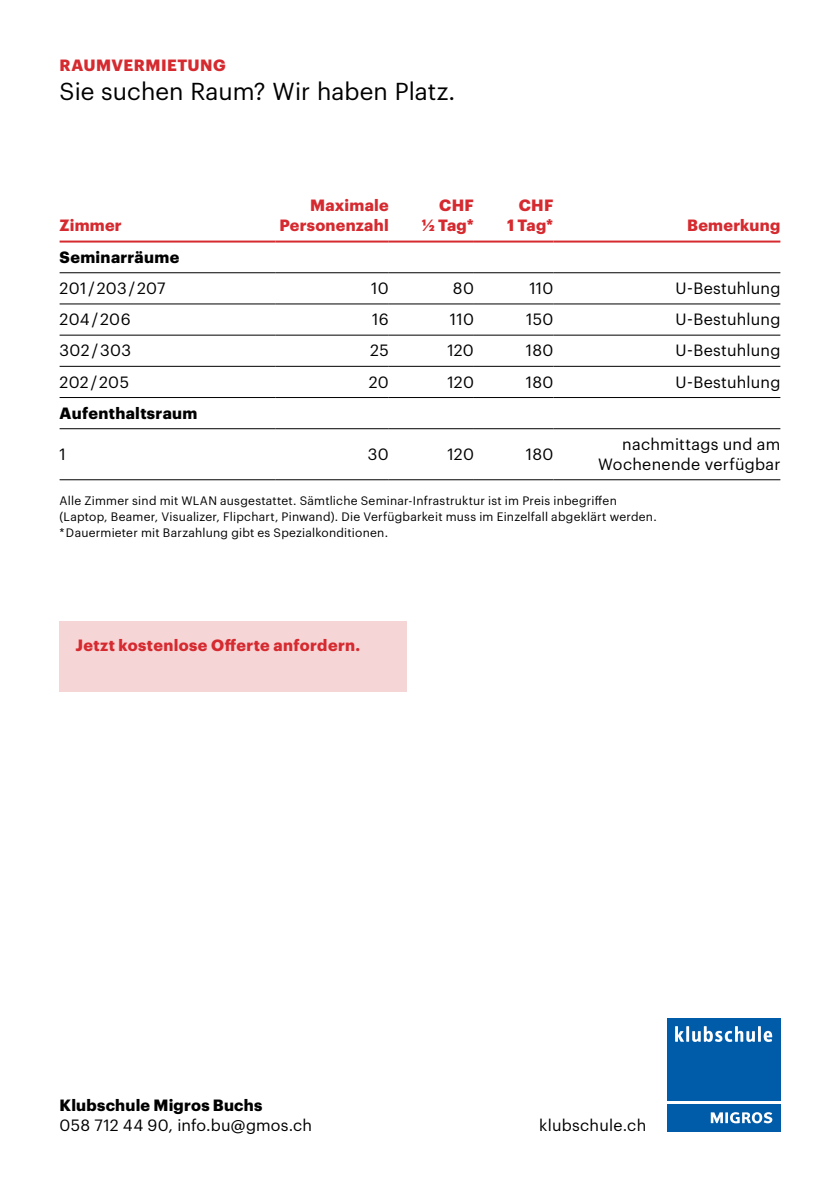
<style>
.page{position:relative;width:840px;height:1191px;background:#fff}
.page>*{position:absolute;margin:0;border:0;box-sizing:border-box;transform-origin:0 0}
.t1{font:24px "Graphik";letter-spacing:.005em;color:#000}
.t2{font:16px/20px "Graphik";letter-spacing:.015em;color:#000;text-align:right}
.t3{font:700 16px/20px "Graphik";letter-spacing:.02em;color:#d52a2f;text-align:right}
.t4{font:700 16px "Graphik";letter-spacing:.02em;color:#000}
.t5{font:12px/16px "Graphik";letter-spacing:.02em;color:#000}
</style>
<div class="page">
<div style="left:666px;top:1104px;width:114px;height:27px;background:#005ba9"></div>
<div style="left:666px;top:1018px;width:114px;height:83px;background:#005ba9"></div>
<svg style="left:710px;top:1112px;width:62px;height:11px"></svg>
<svg style="left:675px;top:1026px;width:8px;height:15px"></svg>
<hr style="left:685px;top:1026px;width:3px;height:15px;background:#fff">
<svg style="left:692px;top:1026px;width:62px;height:16px"></svg>
<hr style="left:757px;top:1026px;width:3px;height:15px;background:#fff">
<svg style="left:763px;top:1030px;width:8px;height:12px"></svg>
<hr style="left:60px;top:272px;width:215px;height:1px;background:#000">
<hr style="left:275px;top:272px;width:113px;height:1px;background:#000">
<hr style="left:388px;top:272px;width:85px;height:1px;background:#000">
<hr style="left:473px;top:272px;width:80px;height:1px;background:#000">
<hr style="left:553px;top:272px;width:227px;height:1px;background:#000">
<hr style="left:60px;top:303px;width:215px;height:1px;background:#000">
<hr style="left:275px;top:303px;width:113px;height:1px;background:#000">
<hr style="left:388px;top:303px;width:85px;height:1px;background:#000">
<hr style="left:473px;top:303px;width:80px;height:1px;background:#000">
<hr style="left:553px;top:303px;width:227px;height:1px;background:#000">
<hr style="left:60px;top:335px;width:215px;height:1px;background:#000">
<hr style="left:275px;top:335px;width:113px;height:1px;background:#000">
<hr style="left:388px;top:335px;width:85px;height:1px;background:#000">
<hr style="left:473px;top:335px;width:80px;height:1px;background:#000">
<hr style="left:553px;top:335px;width:227px;height:1px;background:#000">
<hr style="left:60px;top:366px;width:215px;height:1px;background:#000">
<hr style="left:275px;top:366px;width:113px;height:1px;background:#000">
<hr style="left:388px;top:366px;width:85px;height:1px;background:#000">
<hr style="left:473px;top:366px;width:80px;height:1px;background:#000">
<hr style="left:553px;top:366px;width:227px;height:1px;background:#000">
<hr style="left:60px;top:428px;width:215px;height:1px;background:#000">
<hr style="left:275px;top:428px;width:113px;height:1px;background:#000">
<hr style="left:388px;top:428px;width:85px;height:1px;background:#000">
<hr style="left:473px;top:428px;width:80px;height:1px;background:#000">
<hr style="left:553px;top:428px;width:227px;height:1px;background:#000">
<hr style="left:60px;top:479px;width:215px;height:1px;background:#000">
<hr style="left:275px;top:479px;width:113px;height:1px;background:#000">
<hr style="left:388px;top:479px;width:85px;height:1px;background:#000">
<hr style="left:473px;top:479px;width:80px;height:1px;background:#000">
<hr style="left:553px;top:479px;width:227px;height:1px;background:#000">
<hr style="left:60px;top:240px;width:215px;height:2px;background:#d52a2f">
<hr style="left:275px;top:240px;width:113px;height:2px;background:#d52a2f">
<hr style="left:388px;top:240px;width:85px;height:2px;background:#d52a2f">
<hr style="left:473px;top:240px;width:80px;height:2px;background:#d52a2f">
<hr style="left:553px;top:240px;width:227px;height:2px;background:#d52a2f">
<hr style="left:60px;top:397px;width:215px;height:1px;background:#000">
<hr style="left:275px;top:397px;width:113px;height:1px;background:#000">
<hr style="left:388px;top:397px;width:85px;height:1px;background:#000">
<hr style="left:473px;top:397px;width:80px;height:1px;background:#000">
<hr style="left:553px;top:397px;width:227px;height:1px;background:#000">
<div style="left:60px;top:621px;width:347px;height:70px;background:#f6d5d6"></div>
<h2 class="t3" style="left:60px;top:54px;width:168px">RAUMVERMIETUNG</h2>
<h1 class="t1" style="left:60px;top:73px;width:397px">Sie suchen Raum? Wir haben Platz.</h1>
<h2 class="t3" style="left:60px;top:214px;width:64px">Zimmer</h2>
<h2 class="t3" style="left:279px;top:194px;width:111px">Maximale<br>Personenzahl</h2>
<h2 class="t3" style="left:421px;top:194px;width:53px">CHF<br>½ Tag*</h2>
<h2 class="t3" style="left:507px;top:194px;width:48px">CHF<br>1 Tag*</h2>
<h2 class="t3" style="left:686px;top:214px;width:95px">Bemerkung</h2>
<h2 class="t4" style="left:60px;top:245px;width:121px">Seminarräume</h2>
<h2 class="t2" style="left:60px;top:277px;width:107px">201 / 203 / 207</h2>
<h2 class="t2" style="left:371px;top:277px;width:19px">10</h2>
<h2 class="t2" style="left:452px;top:277px;width:23px">80</h2>
<h2 class="t2" style="left:529px;top:277px;width:25px">110</h2>
<h2 class="t2" style="left:675px;top:277px;width:106px">U-Bestuhlung</h2>
<h2 class="t2" style="left:60px;top:308px;width:72px">204 / 206</h2>
<h2 class="t2" style="left:372px;top:308px;width:18px">16</h2>
<h2 class="t2" style="left:449px;top:308px;width:25px">110</h2>
<h2 class="t2" style="left:526px;top:308px;width:29px">150</h2>
<h2 class="t2" style="left:675px;top:308px;width:106px">U-Bestuhlung</h2>
<h2 class="t2" style="left:60px;top:339px;width:73px">302 / 303</h2>
<h2 class="t2" style="left:370px;top:339px;width:20px">25</h2>
<h2 class="t2" style="left:447px;top:339px;width:28px">120</h2>
<h2 class="t2" style="left:525px;top:339px;width:29px">180</h2>
<h2 class="t2" style="left:675px;top:339px;width:106px">U-Bestuhlung</h2>
<h2 class="t2" style="left:60px;top:370px;width:71px">202 / 205</h2>
<h2 class="t2" style="left:368px;top:370px;width:21px">20</h2>
<h2 class="t2" style="left:447px;top:370px;width:28px">120</h2>
<h2 class="t2" style="left:525px;top:370px;width:29px">180</h2>
<h2 class="t2" style="left:675px;top:370px;width:106px">U-Bestuhlung</h2>
<h2 class="t4" style="left:60px;top:401px;width:139px">Aufenthaltsraum</h2>
<h2 class="t2" style="left:60px;top:443px;width:8px">1</h2>
<h2 class="t2" style="left:367px;top:443px;width:22px">30</h2>
<h2 class="t2" style="left:447px;top:443px;width:28px">120</h2>
<h2 class="t2" style="left:525px;top:443px;width:29px">180</h2>
<h2 class="t2" style="left:598px;top:433px;width:184px">nachmittags und am<br>Wochenende verfügbar</h2>
<p class="t5" style="left:60px;top:492px;width:598px">Alle Zimmer sind mit WLAN ausgestattet. Sämtliche Seminar-Infrastruktur ist im Preis inbegriffen (Laptop, Beamer, Visualizer, Flipchart, Pinwand). Die Verfügbarkeit muss im Einzelfall abgeklärt werden. * Dauermieter mit Barzahlung gibt es Spezialkonditionen.</p>
<h2 class="t3" style="left:75px;top:634px;width:286px">Jetzt kostenlose Offerte anfordern.</h2>
<h2 class="t4" style="left:60px;top:1093px;width:204px">Klubschule Migros Buchs</h2>
<h2 class="t2" style="left:60px;top:1114px;width:254px">058 712 44 90, info.bu@gmos.ch</h2>
<h2 class="t2" style="left:539px;top:1114px;width:108px">klubschule.ch</h2>
</div>
